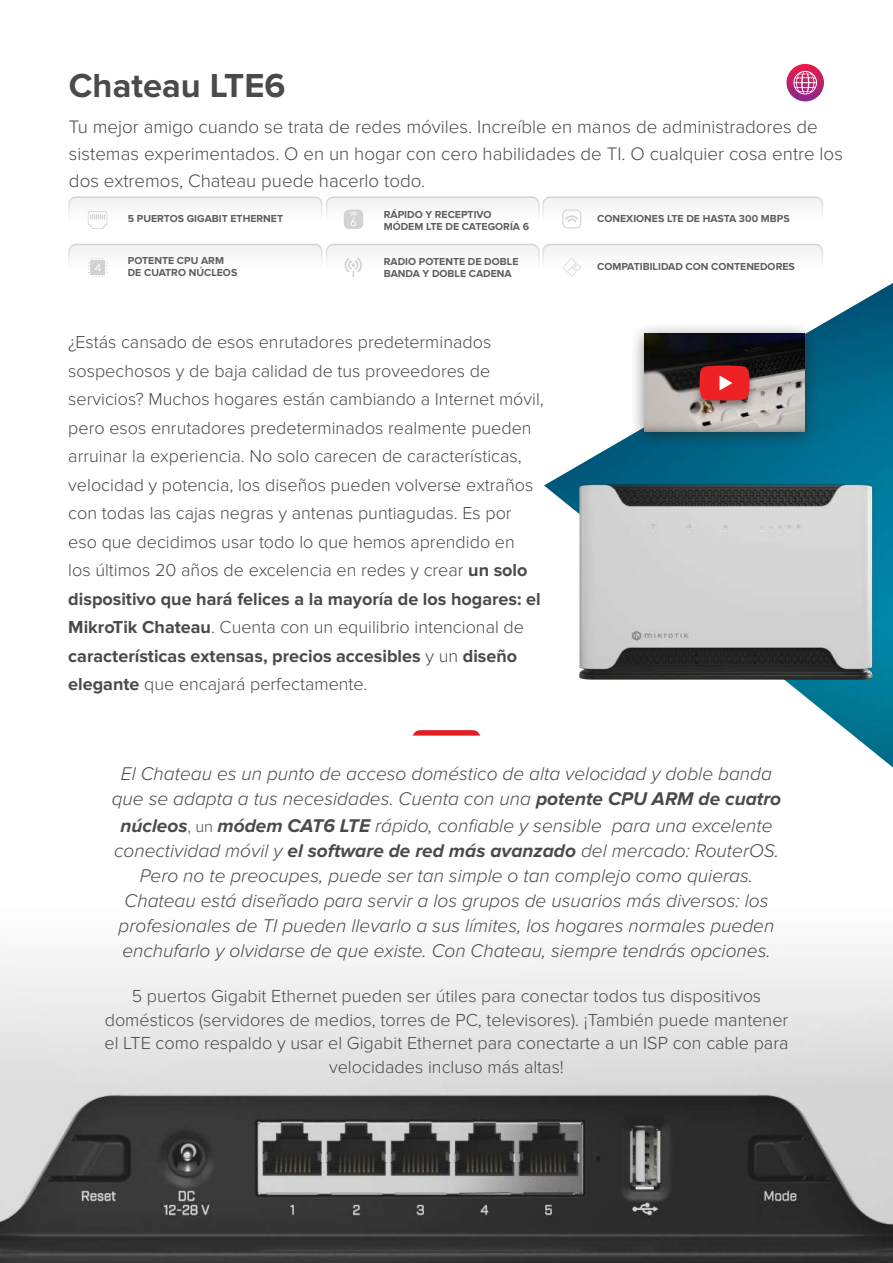
<style>
.page{position:relative;width:893px;height:1263px;background:#fff}
.page>*{position:absolute;margin:0;border:0;box-sizing:border-box;transform-origin:0 0}
.t1{font:700 34.5px "Proxima Nova";color:#4a4a4b}
.t2{font:italic 300 19.05px/25px "Proxima Nova";color:#4a4a4b;text-align:center}
.t3{font:300 18.75px/27px "Proxima Nova";color:#494a4a}
.t4{font:300 18px/28.5px "Proxima Nova";color:#4a4a4b;text-align:center}
.t5{font:700 10.5px/12px "Proxima Nova";color:#5d5f5e}
.s1{font-weight:700}
.s2{font-style:normal;font-size:16.5px;color:#4a4a4a}
</style>
<div class="page">
<img style="left:544px;top:283px;width:349px;height:484px">
<div style="left:68px;top:196px;width:255px;height:48px;border:2px solid #6c6d70;border-radius:7px"></div>
<div style="left:326px;top:196px;width:214px;height:48px;border:2px solid #6c6d70;border-radius:7px"></div>
<div style="left:542px;top:196px;width:281px;height:48px;border:2px solid #6c6d70;border-radius:7px"></div>
<div style="left:68px;top:244px;width:255px;height:47px;border:2px solid #6c6d70;border-radius:7px"></div>
<div style="left:326px;top:244px;width:214px;height:47px;border:2px solid #6c6d70;border-radius:7px"></div>
<div style="left:543px;top:244px;width:279px;height:46px;background:#fefefe;border-radius:7px"></div>
<div style="left:542px;top:244px;width:281px;height:47px;border:2px solid #6c6d70;border-radius:7px"></div>
<svg style="left:88px;top:211px;width:19px;height:18px"></svg>
<img style="left:568px;top:475px;width:312px;height:215px">
<img style="left:0;top:953px;width:893px;height:310px">
<svg style="left:413px;top:730px;width:67px;height:6px"></svg>
<div style="left:629px;top:321px;width:190px;height:128px;background:#231f20;opacity:.55"></div>
<img style="left:644px;top:334px;width:161px;height:98px">
<div style="left:692px;top:363px;width:65px;height:50px;background:#231f20;opacity:.5"></div>
<svg style="left:699px;top:365px;width:50px;height:35px;background:#e12e31"></svg>
<svg style="left:344px;top:210px;width:19px;height:19px"></svg>
<svg style="left:562px;top:210px;width:19px;height:18px"></svg>
<svg style="left:88px;top:258px;width:19px;height:19px"></svg>
<svg style="left:344px;top:258px;width:18px;height:19px"></svg>
<svg style="left:562px;top:258px;width:19px;height:19px"></svg>
<svg style="left:786px;top:64px;width:38px;height:37px"></svg>
<svg style="left:793px;top:71px;width:24px;height:23px"></svg>
<h1 class="t1" style="left:69px;top:65px;width:218px">Chateau LTE6</h1>
<p class="t3" style="left:69px;top:113px;width:775px">Tu mejor amigo cuando se trata de redes móviles. Increíble en manos de administradores de sistemas experimentados. O en un hogar con cero habilidades de TI. O cualquier cosa entre los dos extremos, Chateau puede hacerlo todo.</p>
<p class="t5" style="left:128px;top:213px;width:157px">5 PUERTOS GIGABIT ETHERNET</p>
<p class="t5" style="left:384px;top:209px;width:147px">RÁPIDO Y RECEPTIVO<br>MÓDEM LTE DE CATEGORÍA 6</p>
<p class="t5" style="left:597px;top:213px;width:194px">CONEXIONES LTE DE HASTA 300 MBPS</p>
<p class="t5" style="left:128px;top:254px;width:111px">POTENTE CPU ARM<br>DE CUATRO NÚCLEOS</p>
<p class="t5" style="left:384px;top:256px;width:136px">RADIO POTENTE DE DOBLE<br>BANDA Y DOBLE CADENA</p>
<p class="t5" style="left:597px;top:260px;width:199px">COMPATIBILIDAD CON CONTENEDORES</p>
<p class="t4" style="left:68px;top:328px;width:477px;text-align:left">¿Estás cansado de esos enrutadores predeterminados sospechosos y de baja calidad de tus proveedores de servicios? Muchos hogares están cambiando a Internet móvil, pero esos enrutadores predeterminados realmente pueden arruinar la experiencia. No solo carecen de características, velocidad y potencia, los diseños pueden volverse extraños con todas las cajas negras y antenas puntiagudas. Es por eso que decidimos usar todo lo que hemos aprendido en<br>los últimos 20 años de excelencia en redes y crear <span class="s1">un solo dispositivo que hará felices a la mayoría de los hogares: el MikroTik Chateau</span>. Cuenta con un equilibrio intencional de <span class="s1">características extensas, precios accesibles</span> y un <span class="s1">diseño elegante</span> que encajará perfectamente.</p>
<p class="t2" style="left:112px;top:761px;width:671px">El Chateau es un punto de acceso doméstico de alta velocidad y doble banda que se adapta a tus necesidades. Cuenta con una <span class="s1">potente CPU ARM de cuatro</span></p>
<p class="t2" style="left:114px;top:813px;width:666px"><span class="s1">núcleos</span><span class="s2">, un</span> <span class="s1">módem CAT6 LTE</span> rápido, confiable y sensible para una excelente conectividad móvil y <span class="s1">el software de red más avanzado</span> del mercado: RouterOS.<br>Pero no te preocupes, puede ser tan simple o tan complejo como quieras.<br>Chateau está diseñado para servir a los grupos de usuarios más diversos: los profesionales de TI pueden llevarlo a sus límites, los hogares normales pueden enchufarlo y olvidarse de que existe. Con Chateau, siempre tendrás opciones.</p>
<p class="t4" style="left:105px;top:984px;width:685px;line-height:23.7px">5 puertos Gigabit Ethernet pueden ser útiles para conectar todos tus dispositivos domésticos (servidores de medios, torres de PC, televisores). ¡También puede mantener el LTE como respaldo y usar el Gigabit Ethernet para conectarte a un ISP con cable para velocidades incluso más altas!</p>
</div>
